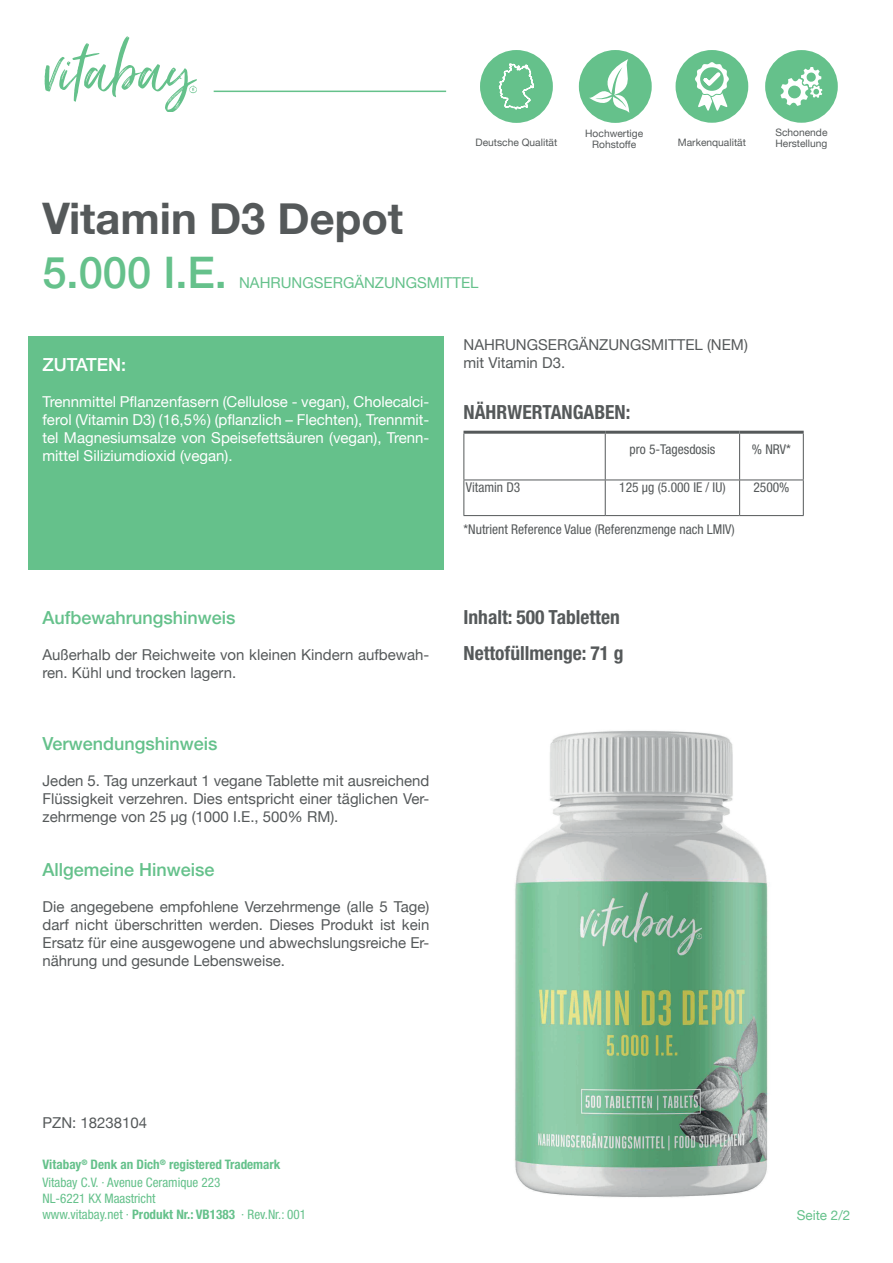
<style>
.page{position:relative;width:893px;height:1263px;background:#fff}
.page>*{position:absolute;margin:0;border:0;box-sizing:border-box;transform-origin:0 0}
.t1{font:700 43.5px "Helvetica Neue";color:#55595a}
.t2{font:500 43.5px "Helvetica Neue";color:#65c18b}
.t3{font:700 condensed 19.5px/36px "Helvetica Neue LTW1 G";color:#55595a}
.t4{font:500 18px "Helvetica Neue";color:#65c18b}
.t5{font:500 18px "Helvetica Neue";color:#fff}
.t6{font:15px/18px "Helvetica Neue";color:#55595a}
.t7{font:15px/18px "Helvetica Neue";color:#fff;text-align:justify}
.t8{font:15px "Helvetica Neue";color:#65c18b}
.t9{font:condensed 13.5px "Helvetica Neue LTW1 G";color:#55595a}
.t10{font:13.5px "Helvetica Neue";color:#65c18b}
.t11{font:700 condensed 13.05px/18px "Helvetica Neue LTW1 G";color:#65c18b}
.t12{font:condensed 13.05px/15.8px "Helvetica Neue LTW1 G";color:#65c18b}
.t13{font:10.2px/10.6px "Helvetica Neue";color:#55595a}
.s1{font-weight:400}
.s2{font-weight:700}
</style>
<div class="page">
<img style="left:514px;top:730px;width:254px;height:468px">
<div style="left:28px;top:336px;width:416px;height:234px;background:#65c18b"></div>
<hr style="left:463px;top:431px;width:142px;height:3px;background:#55595a">
<hr style="left:605px;top:431px;width:135px;height:3px;background:#55595a">
<hr style="left:740px;top:431px;width:64px;height:3px;background:#55595a">
<hr style="left:463px;top:480px;width:1px;height:35px;background:#55595a">
<hr style="left:605px;top:480px;width:1px;height:35px;background:#55595a">
<hr style="left:739px;top:480px;width:1px;height:35px;background:#55595a">
<hr style="left:803px;top:480px;width:1px;height:35px;background:#55595a">
<hr style="left:463px;top:515px;width:142px;height:1px;background:#55595a">
<hr style="left:605px;top:515px;width:135px;height:1px;background:#55595a">
<hr style="left:740px;top:515px;width:64px;height:1px;background:#55595a">
<hr style="left:463px;top:434px;width:1px;height:46px;background:#55595a">
<hr style="left:605px;top:434px;width:1px;height:46px;background:#55595a">
<hr style="left:739px;top:434px;width:1px;height:46px;background:#55595a">
<hr style="left:803px;top:434px;width:1px;height:46px;background:#55595a">
<hr style="left:463px;top:480px;width:142px;height:1px;background:#55595a">
<hr style="left:605px;top:480px;width:135px;height:1px;background:#55595a">
<hr style="left:740px;top:480px;width:64px;height:1px;background:#55595a">
<svg style="left:45px;top:36px;width:151px;height:76px"></svg>
<hr style="left:214px;top:91px;width:232px;height:1px;background:#65c18b">
<div style="left:480px;top:50px;width:73px;height:73px;background:#65c18b;border-radius:50%"></div>
<svg style="left:498px;top:63px;width:36px;height:47px"></svg>
<div style="left:676px;top:50px;width:72px;height:73px;background:#65c18b;border-radius:50%"></div>
<svg style="left:695px;top:62px;width:34px;height:49px"></svg>
<div style="left:765px;top:50px;width:73px;height:73px;background:#65c18b;border-radius:50%"></div>
<svg style="left:780px;top:67px;width:42px;height:39px"></svg>
<div style="left:579px;top:50px;width:73px;height:73px;background:#65c18b;border-radius:50%"></div>
<svg style="left:589px;top:59px;width:41px;height:54px"></svg>
<p class="t13" style="left:476px;top:138px;width:83px">Deutsche Qualität</p>
<p class="t13" style="left:678px;top:138px;width:70px">Markenqualität</p>
<p class="t13" style="left:775px;top:128px;width:54px">Schonende<br>Herstellung</p>
<p class="t13" style="left:585px;top:129px;width:59px;text-align:center">Hochwertige<br>Rohstoffe</p>
<h1 class="t1" style="left:42px;top:184px;width:362px">Vitamin D3 Depot</h1>
<h1 class="t2" style="left:42px;top:237px;width:186px">5.000 I.E.</h1>
<p class="t8" style="left:239px;top:272px;width:241px">NAHRUNGSERGÄNZUNGSMITTEL</p>
<p class="t5" style="left:43px;top:350px;width:85px">ZUTATEN:</p>
<p class="t7" style="left:43px;top:394px;width:388px">Trennmittel Pflanzenfasern (Cellulose - vegan), Cholecalci&shy;ferol (Vitamin D3) (16,5%) (pflanzlich – Flechten), Trennmit&shy;tel Magnesiumsalze von Speisefettsäuren (vegan), Trenn&shy;mittel Siliziumdioxid (vegan).</p>
<p class="t4" style="left:43px;top:603px;width:195px">Aufbewahrungshinweis</p>
<p class="t6" style="left:43px;top:646px;width:388px">Außerhalb der Reichweite von kleinen Kindern aufbewah&shy;ren. Kühl und trocken lagern.</p>
<p class="t4" style="left:43px;top:729px;width:177px">Verwendungshinweis</p>
<p class="t6" style="left:43px;top:772px;width:388px;text-align:justify">Jeden 5. Tag unzerkaut 1 vegane Tablette mit ausreichend Flüssigkeit verzehren. Dies entspricht einer täglichen Ver&shy;zehrmenge von 25 μg (1000 I.E., 500% RM).</p>
<p class="t4" style="left:43px;top:855px;width:174px">Allgemeine Hinweise</p>
<p class="t6" style="left:43px;top:898px;width:388px;text-align:justify">Die angegebene empfohlene Verzehrmenge (alle 5 Tage) darf nicht überschritten werden. Dieses Produkt ist kein Ersatz für eine ausgewogene und abwechslungsreiche Er&shy;nährung und gesunde Lebensweise.</p>
<p class="t6" style="left:463px;top:337px;width:286px">NAHRUNGSERGÄNZUNGSMITTEL (NEM) mit Vitamin D3.</p>
<h2 class="t3" style="left:463px;top:394px;width:169px">NÄHRWERTANGABEN:</h2>
<p class="t9" style="left:629px;top:441px;width:87px">pro 5-Tagesdosis</p>
<p class="t9" style="left:752px;top:441px;width:40px">% NRV*</p>
<p class="t9" style="left:466px;top:479px;width:56px">Vitamin D3</p>
<p class="t9" style="left:619px;top:479px;width:108px">125 μg (5.000 IE / IU)</p>
<p class="t9" style="left:753px;top:479px;width:38px">2500%</p>
<p class="t9" style="left:463px;top:521px;width:273px">*Nutrient Reference Value (Referenzmenge nach LMIV)</p>
<h2 class="t3" style="left:463px;top:599px;width:162px">Inhalt: 500 Tabletten<br>Nettofüllmenge: 71 g</h2>
<p class="t6" style="left:43px;top:1114px;width:106px">PZN: 18238104</p>
<p class="t11" style="left:42px;top:1156px;width:240px">Vitabay<sup>®</sup> Denk an Dich<sup>®</sup> registered Trademark<br><span class="s1">Vitabay C.V. · Avenue Ceramique 223</span></p>
<p class="t12" style="left:42px;top:1191px;width:265px">NL-6221 KX Maastricht<br>www.vitabay.net · <span class="s2">Produkt Nr.: VB1383</span> · Rev.Nr.: 001</p>
<p class="t10" style="left:797px;top:1206px;width:55px">Seite 2/2</p>
</div>
